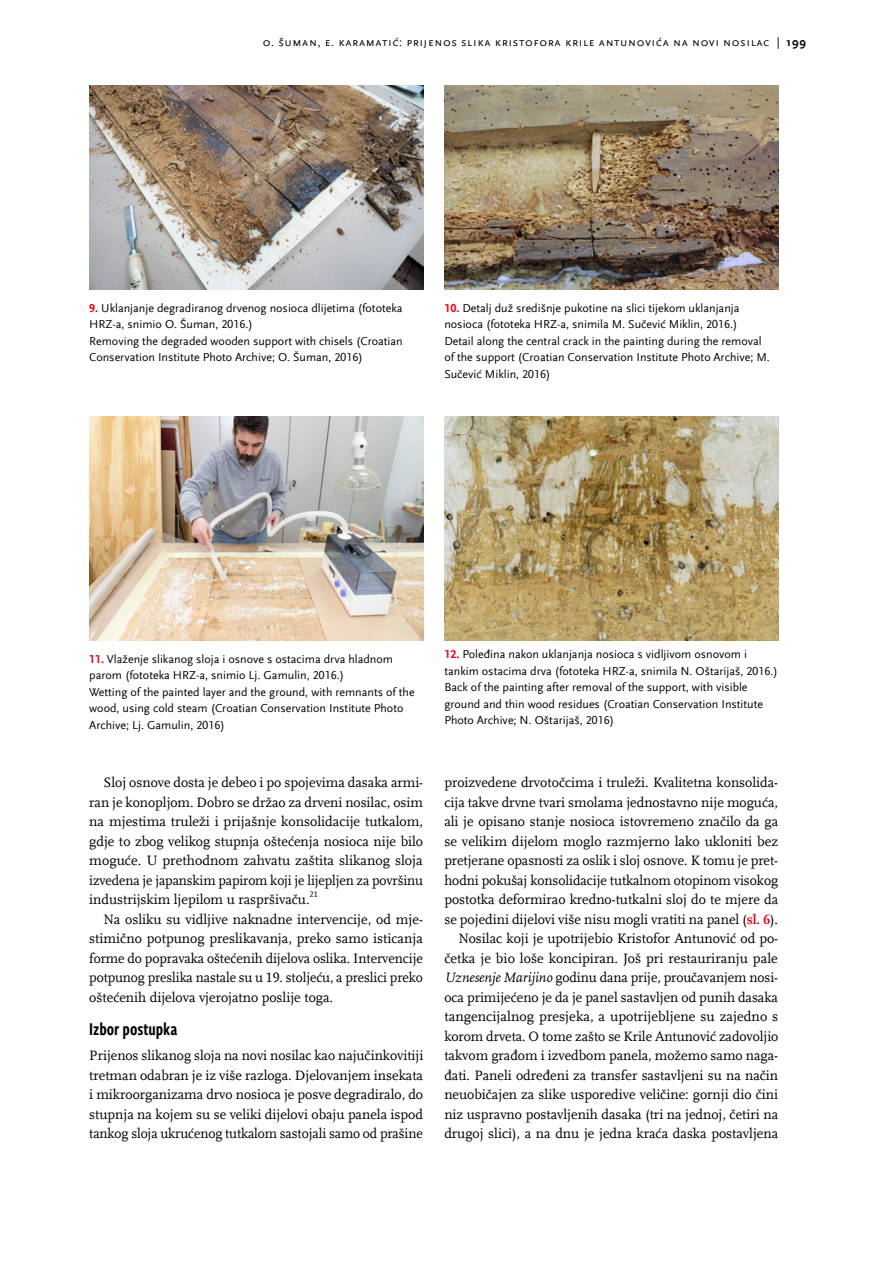
<style>
.page{position:relative;width:893px;height:1263px;background:#fff}
.page>*{position:absolute;margin:0;border:0;box-sizing:border-box;transform-origin:0 0}
.t1{font:18.75px "Freight Sans Cmp Pro Semi";color:#000}
.t2{font:14.25px/19.5px "Scala Offc Pro";color:#000;text-align:justify}
.t3{font:12px/16.5px "Scala Sans Offc Pro";color:#000}
.t4{font:12px "Scala Sans Sc Offc Pro";letter-spacing:.05em;color:#000}
.t5{font:8.55px "Scala Offc Pro";color:#000}
.s1{font-weight:700}
.s2{font-weight:700;color:#e30613}
.s3{font-style:italic}
</style>
<div class="page">
<img style="left:89px;top:85px;width:334px;height:204px">
<img style="left:444px;top:85px;width:334px;height:204px">
<img style="left:89px;top:417px;width:334px;height:223px">
<img style="left:444px;top:417px;width:334px;height:223px">
<p class="t4" style="left:263px;top:35px;width:545px">o. šuman, e. karamatić: prijenos slika kristofora krile antunovića na novi nosilac | <span class="s1">199</span></p>
<p class="t3" style="left:89px;top:299px;width:315px"><span class="s2">9.</span> Uklanjanje degradiranog drvenog nosioca dlijetima (fototeka HRZ-a, snimio O. Šuman, 2016.)<br>Removing the degraded wooden support with chisels (Croatian Conservation Institute Photo Archive; O. Šuman, 2016)</p>
<p class="t3" style="left:444px;top:299px;width:327px"><span class="s2">10.</span> Detalj duž središnje pukotine na slici tijekom uklanjanja nosioca (fototeka HRZ-a, snimila M. Sučević Miklin, 2016.)<br>Detail along the central crack in the painting during the removal of the support (Croatian Conservation Institute Photo Archive; M.<br>Sučević Miklin, 2016)</p>
<p class="t3" style="left:89px;top:650px;width:327px"><span class="s2">11.</span> Vlaženje slikanog sloja i osnove s ostacima drva hladnom parom (fototeka HRZ-a, snimio Lj. Gamulin, 2016.)<br>Wetting of the painted layer and the ground, with remnants of the wood, using cold steam (Croatian Conservation Institute Photo Archive; Lj. Gamulin, 2016)</p>
<p class="t3" style="left:444px;top:646px;width:335px"><span class="s2">12.</span> Poleđina nakon uklanjanja nosioca s vidljivom osnovom i tankim ostacima drva (fototeka HRZ-a, snimila N. Oštarijaš, 2016.)<br>Back of the painting after removal of the support, with visible ground and thin wood residues (Croatian Conservation Institute Photo Archive; N. Oštarijaš, 2016)</p>
<p class="t2" style="left:89px;top:773px;width:335px;text-indent:14px">Sloj osnove dosta je debeo i po spojevima dasaka armi&shy;ran je konopljom. Dobro se držao za drveni nosilac, osim na mjestima truleži i prijašnje konsolidacije tutkalom, gdje to zbog velikog stupnja oštećenja nosioca nije bilo moguće. U prethodnom zahvatu zaštita slikanog sloja izvedena je japanskim papirom koji je lijepljen za površinu industrijskim ljepilom u raspršivaču.</p>
<p class="t5" style="left:310px;top:889px;width:10px">21</p>
<p class="t2" style="left:89px;top:909px;width:335px;text-indent:14px">Na osliku su vidljive naknadne intervencije, od mje&shy;stimično potpunog preslikavanja, preko samo isticanja forme do popravaka oštećenih dijelova oslika. Intervencije potpunog preslika nastale su u 19. stoljeću, a preslici preko oštećenih dijelova vjerojatno poslije toga.</p>
<h1 class="t1" style="left:89px;top:1016px;width:90px">Izbor postupka</h1>
<p class="t2" style="left:89px;top:1046px;width:336px">Prijenos slikanog sloja na novi nosilac kao najučinkovitiji tretman odabran je iz više razloga. Djelovanjem insekata i mikroorganizama drvo nosioca je posve degradiralo, do stupnja na kojem su se veliki dijelovi obaju panela ispod tankog sloja ukrućenog tutkalom sastojali samo od prašine</p>
<p class="t2" style="left:444px;top:773px;width:336px;text-align:right">proizvedene drvotočcima i truleži. Kvalitetna konsolida&shy;cija takve drvne tvari smolama jednostavno nije moguća, ali je opisano stanje nosioca istovremeno značilo da ga se velikim dijelom moglo razmjerno lako ukloniti bez pretjerane opasnosti za oslik i sloj osnove. K tomu je pret&shy;hodni pokušaj konsolidacije tutkalnom otopinom visokog postotka deformirao kredno-tutkalni sloj do te mjere da se pojedini dijelovi više nisu mogli vratiti na panel (<span class="s2">sl. 6</span>).<br>Nosilac koji je upotrijebio Kristofor Antunović od po&shy;četka je bio loše koncipiran. Još pri restauriranju pale <span class="s3">Uznesenje Marijino</span> godinu dana prije, proučavanjem nosi&shy;oca primijećeno je da je panel sastavljen od punih dasaka tangencijalnog presjeka, a upotrijebljene su zajedno s korom drveta. O tome zašto se Krile Antunović zadovoljio takvom građom i izvedbom panela, možemo samo naga&shy;đati. Paneli određeni za transfer sastavljeni su na način neuobičajen za slike usporedive veličine: gornji dio čini niz uspravno postavljenih dasaka (tri na jednoj, četiri na drugoj slici), a na dnu je jedna kraća daska postavljena</p>
</div>
